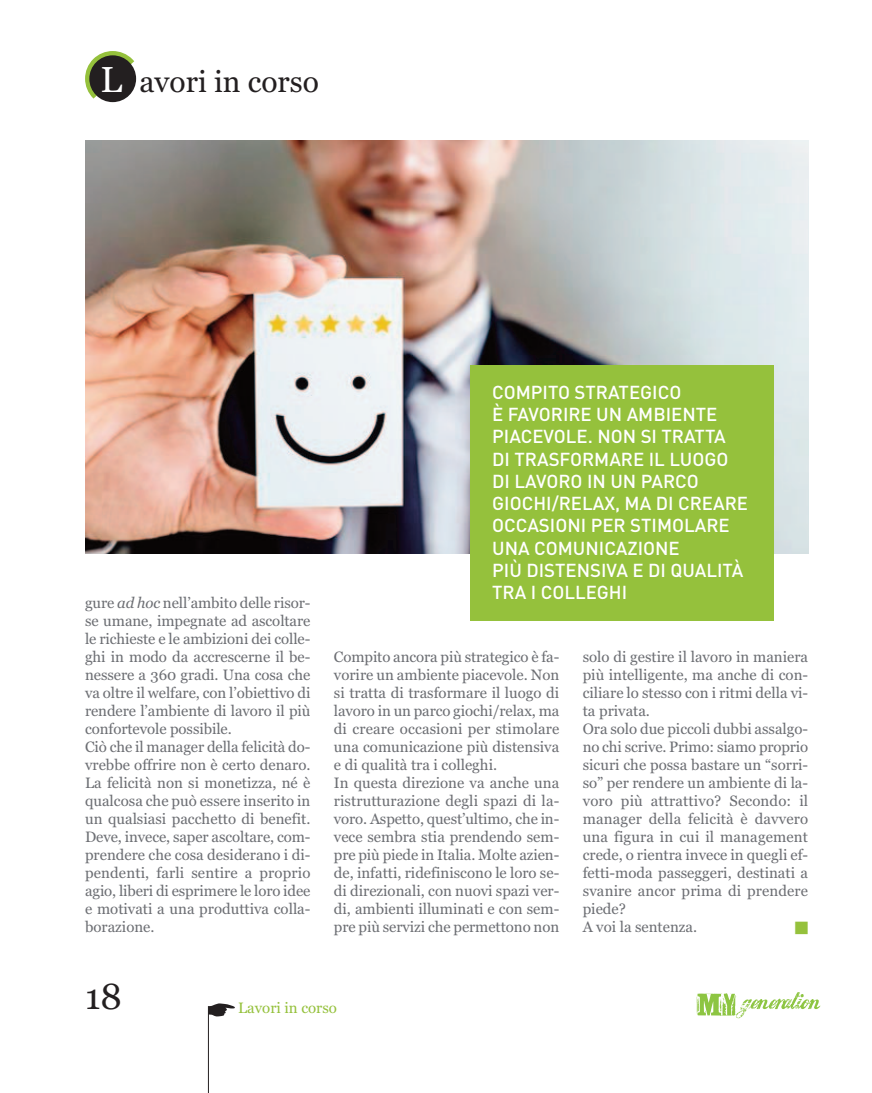
<style>
.page{position:relative;width:872px;height:1093px;background:#fff}
.page>*{position:absolute;margin:0;border:0;box-sizing:border-box;transform-origin:0 0}
.t1{font:36px "Georgia";color:#231f20}
.t2{font:36px "Georgia";color:#fff}
.t3{font:30px "Georgia";color:#231f20}
.t4{font:500 18.6px/22.4px "DIN Pro";color:#fff}
.t5{font:15px/18px "Georgia";color:#6c6e73;text-align:justify}
.t6{font:15px "Georgia";color:#95c13c}
.t7{font:13.5px "Zapf Dingbats IT Cby BT";color:#95c13c}
.s1{font-style:italic}
</style>
<div class="page">
<img style="left:85px;top:140px;width:723px;height:413px">
<hr style="left:208px;top:1006px;width:1px;height:87px;background:#231f20">
<svg style="left:696px;top:992px;width:124px;height:26px"></svg>
<svg style="left:208px;top:1003px;width:27px;height:13px"></svg>
<svg style="left:85px;top:51px;width:49px;height:48px"></svg>
<div style="left:89px;top:55px;width:47px;height:47px;background:#231f20;border-radius:50%"></div>
<div style="left:470px;top:365px;width:304px;height:255px;background:#95c13c"></div>
<p class="t2" style="left:100px;top:65px;width:23px">L</p>
<p class="t3" style="left:139px;top:69px;width:181px">avori in corso</p>
<p class="t5" style="left:85px;top:595px;width:227px">gure <span class="s1">ad hoc</span> nell’ambito delle risor&shy;se umane, impegnate ad ascoltare le richieste e le ambizioni dei colle&shy;ghi in modo da accrescerne il be&shy;nessere a 360 gradi. Una cosa che va oltre il welfare, con l’obiettivo di rendere l’ambiente di lavoro il più confortevole possibile.</p>
<p class="t5" style="left:85px;top:739px;width:227px">Ciò che il manager della felicità do&shy;vrebbe offrire non è certo denaro.<br>La felicità non si monetizza, né è qualcosa che può essere inserito in un qualsiasi pacchetto di benefit.<br>Deve, invece, saper ascoltare, com&shy;prendere che cosa desiderano i di&shy;pendenti, farli sentire a proprio agio, liberi di esprimere le loro idee e motivati a una produttiva colla&shy;borazione.</p>
<p class="t4" style="left:492px;top:381px;width:191px">COMPITO STRATEGICO</p>
<p class="t4" style="left:492px;top:403px;width:235px">È FAVORIRE UN AMBIENTE<br>PIACEVOLE. NON SI TRATTA</p>
<p class="t4" style="left:492px;top:448px;width:238px">DI TRASFORMARE IL LUOGO</p>
<p class="t4" style="left:492px;top:470px;width:257px">DI LAVORO IN UN PARCO<br>GIOCHI/RELAX, MA DI CREARE<br>OCCASIONI PER STIMOLARE</p>
<p class="t4" style="left:492px;top:537px;width:189px">UNA COMUNICAZIONE</p>
<p class="t4" style="left:492px;top:559px;width:253px">PIÙ DISTENSIVA E DI QUALITÀ</p>
<p class="t4" style="left:492px;top:581px;width:137px">TRA I COLLEGHI</p>
<p class="t5" style="left:334px;top:649px;width:227px">Compito ancora più strategico è fa&shy;vorire un ambiente piacevole. Non si tratta di trasformare il luogo di lavoro in un parco giochi/relax, ma di creare occasioni per stimolare una comunicazione più distensiva e di qualità tra i colleghi.</p>
<p class="t5" style="left:334px;top:775px;width:227px">In questa direzione va anche una ristrutturazione degli spazi di la&shy;voro. Aspetto, quest’ultimo, che in&shy;vece sembra stia prendendo sem&shy;pre più piede in Italia. Molte azien&shy;de, infatti, ridefiniscono le loro se&shy;di direzionali, con nuovi spazi ver&shy;di, ambienti illuminati e con sem&shy;pre più servizi che permettono non</p>
<p class="t5" style="left:583px;top:649px;width:227px">solo di gestire il lavoro in maniera più intelligente, ma anche di con&shy;ciliare lo stesso con i ritmi della vi&shy;ta privata.</p>
<p class="t5" style="left:583px;top:721px;width:227px">Ora solo due piccoli dubbi assalgo&shy;no chi scrive. Primo: siamo proprio sicuri che possa bastare un “sorri&shy;so” per rendere un ambiente di la&shy;voro più attrattivo? Secondo: il manager della felicità è davvero una figura in cui il management crede, o rientra invece in quegli ef&shy;fetti-moda passeggeri, destinati a svanire ancor prima di prendere piede?</p>
<p class="t5" style="left:583px;top:919px;width:116px">A voi la sentenza.</p>
<p class="t7" style="left:794px;top:923px;width:15px">■</p>
<p class="t1" style="left:85px;top:981px;width:38px">18</p>
<p class="t6" style="left:238px;top:1002px;width:100px">Lavori in corso</p>
</div>
